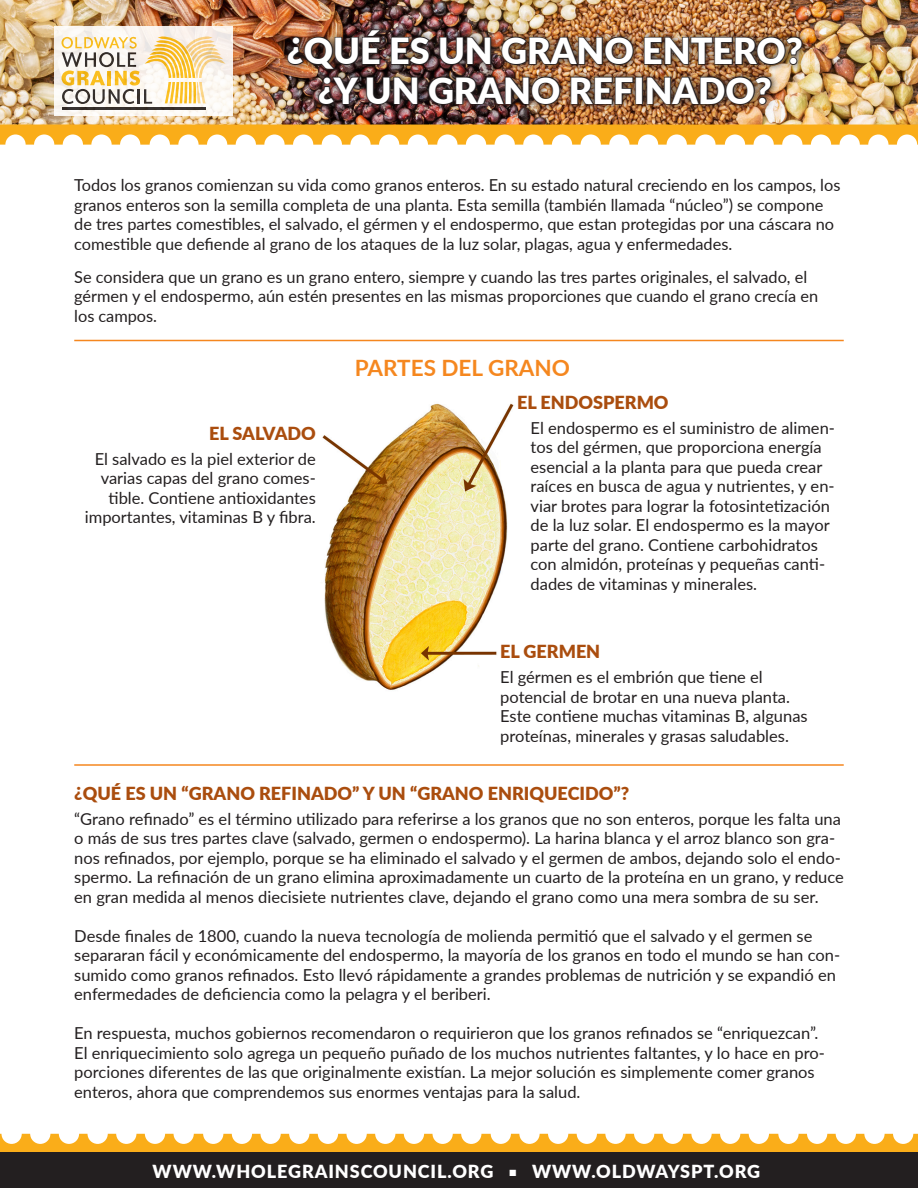
<style>
.page{position:relative;width:918px;height:1188px;background:#fff}
.page>*{position:absolute;margin:0;border:0;box-sizing:border-box;transform-origin:0 0}
.Title_18{font:900 36px "Lato";color:#fff}
.Title_15{font:700 22.5px "Lato";color:#f5871f}
.Title_12{font:900 18px "Lato";color:#aa4d0e}
.t1{font:900 18px "Lato";letter-spacing:.05em;color:#fff}
.t2{font:16.5px/19.5px "Lato";color:#231f20}
</style>
<div class="page">
<svg style="left:0;top:1134px;width:918px;height:19px;fill:#faad19"></svg>
<div style="left:0;top:1153px;width:918px;height:35px;background:#231f20"></div>
<svg style="left:0;top:126px;width:918px;height:19px;fill:#faad19"></svg>
<img style="left:0;top:0;width:918px;height:125px">
<hr style="left:0;top:125px;width:918px;height:1px;background:#faad19">
<div style="left:54px;top:26px;width:178px;height:90px;background:linear-gradient(to bottom,#f5efeb,#fcf9f4)"></div>
<hr style="left:62px;top:107px;width:143px;height:3px;background:#231f20">
<svg style="left:61px;top:36px;width:165px;height:68px"></svg>
<img style="left:322px;top:403px;width:192px;height:287px">
<hr style="left:74px;top:340px;width:770px;height:1px;background:#f5871f">
<hr style="left:74px;top:764px;width:770px;height:2px;background:#f5871f">
<img style="left:280px;top:22px;width:530px;height:90px">
<img style="left:643px;top:36px;width:160px;height:30px">
<img style="left:286px;top:28px;width:348px;height:78px">
<div style="left:635px;top:77px;width:8px;height:27px;border:2px solid #231f20"></div>
<img style="left:646px;top:75px;width:127px;height:31px">
<p class="Title_18" style="left:287px;top:24px;width:517px">¿QUÉ ES UN GRANO ENTERO?</p>
<p class="Title_18" style="left:318px;top:64px;width:456px">¿Y UN GRANO REFINADO?</p>
<p class="t2" style="left:74px;top:175px;width:768px">Todos los granos comienzan su vida como granos enteros. En su estado natural creciendo en los campos, los granos enteros son la semilla completa de una planta. Esta semilla (también llamada “núcleo”) se compone de tres partes comestibles, el salvado, el gérmen y el endospermo, que estan protegidas por una cáscara no comestible que defiende al grano de los ataques de la luz solar, plagas, agua y enfermedades.</p>
<p class="t2" style="left:74px;top:267px;width:745px">Se considera que un grano es un grano entero, siempre y cuando las tres partes originales, el salvado, el gérmen y el endospermo, aún estén presentes en las mismas proporciones que cuando el grano crecía en los campos.</p>
<p class="Title_15" style="left:355px;top:351px;width:217px">PARTES DEL GRANO</p>
<p class="Title_12" style="left:209px;top:420px;width:108px">EL SALVADO</p>
<p class="t2" style="left:85px;top:448px;width:233px;text-align:right">El salvado es la piel exterior de varias capas del grano comes&shy;tible. Contiene antioxidantes importantes, vitaminas B y fibra.</p>
<p class="Title_12" style="left:517px;top:389px;width:153px">EL ENDOSPERMO</p>
<p class="t2" style="left:531px;top:417px;width:306px">El endospermo es el suministro de alimen&shy;tos del gérmen, que proporciona energía esencial a la planta para que pueda crear raíces en busca de agua y nutrientes, y en&shy;viar brotes para lograr la fotosintetización de la luz solar. El endospermo es la mayor parte del grano. Contiene carbohidratos con almidón, proteínas y pequeñas canti&shy;dades de vitaminas y minerales.</p>
<p class="Title_12" style="left:500px;top:638px;width:102px">EL GERMEN</p>
<p class="t2" style="left:500px;top:667px;width:309px">El gérmen es el embrión que tiene el potencial de brotar en una nueva planta.<br>Este contiene muchas vitaminas B, algunas proteínas, minerales y grasas saludables.</p>
<p class="Title_12" style="left:74px;top:780px;width:557px">¿QUÉ ES UN “GRANO REFINADO” Y UN “GRANO ENRIQUECIDO”?</p>
<p class="t2" style="left:74px;top:808px;width:771px">“Grano refinado” es el término utilizado para referirse a los granos que no son enteros, porque les falta una o más de sus tres partes clave (salvado, germen o endospermo). La harina blanca y el arroz blanco son gra&shy;nos refinados, por ejemplo, porque se ha eliminado el salvado y el germen de ambos, dejando solo el endo&shy;spermo. La refinación de un grano elimina aproximadamente un cuarto de la proteína en un grano, y reduce en gran medida al menos diecisiete nutrientes clave, dejando el grano como una mera sombra de su ser.</p>
<p class="t2" style="left:74px;top:925px;width:767px">Desde finales de 1800, cuando la nueva tecnología de molienda permitió que el salvado y el germen se separaran fácil y económicamente del endospermo, la mayoría de los granos en todo el mundo se han con&shy;sumido como granos refinados. Esto llevó rápidamente a grandes problemas de nutrición y se expandió en enfermedades de deficiencia como la pelagra y el beriberi.</p>
<p class="t2" style="left:74px;top:1023px;width:752px">En respuesta, muchos gobiernos recomendaron o requirieron que los granos refinados se “enriquezcan”.<br>El enriquecimiento solo agrega un pequeño puñado de los muchos nutrientes faltantes, y lo hace en pro&shy;porciones diferentes de las que originalmente existían. La mejor solución es simplemente comer granos enteros, ahora que comprendemos sus enormes ventajas para la salud.</p>
<p class="t1" style="left:153px;top:1158px;width:609px">WWW.WHOLEGRAINSCOUNCIL.ORG ■ WWW.OLDWAYSPT.ORG</p>
</div>
